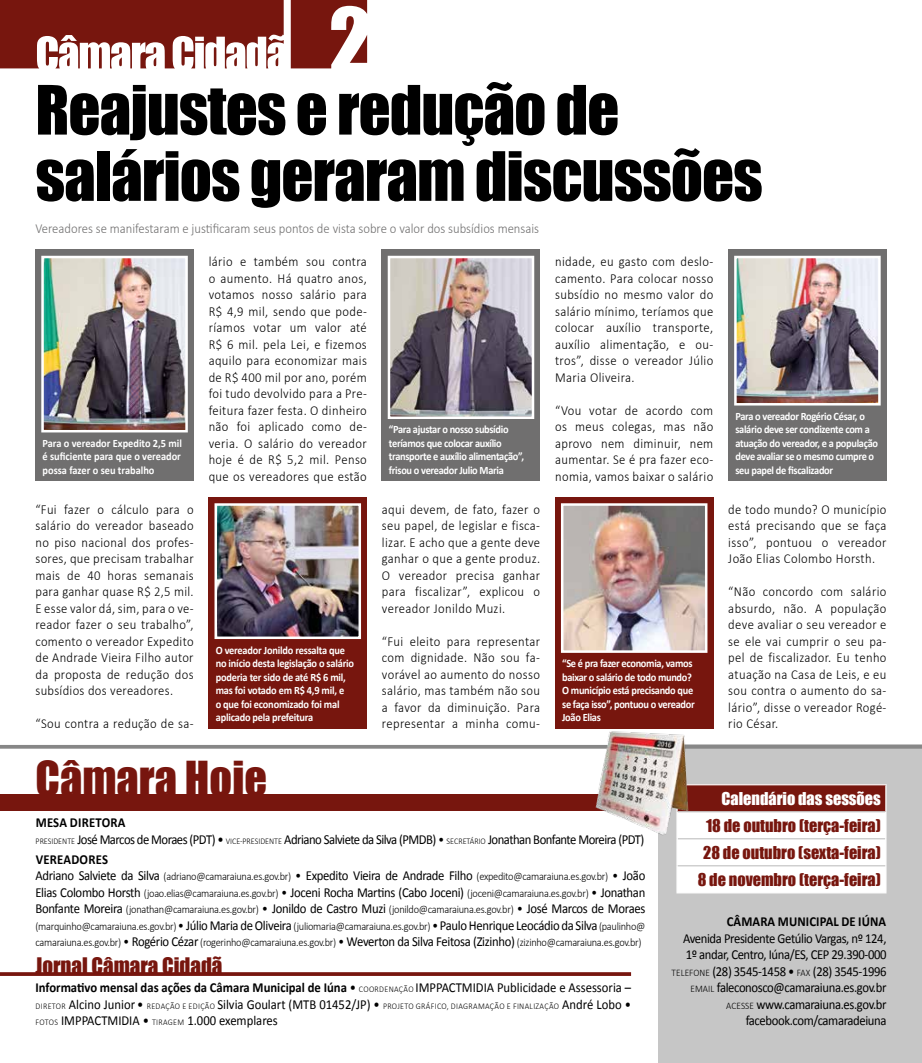
<style>
.page{position:relative;width:922px;height:1063px;background:#fff}
.page>*{position:absolute;margin:0;border:0;box-sizing:border-box;transform-origin:0 0}
.t1{font:62.75px/66.2px "Impact";letter-spacing:-.015em;color:#000}
.t2{font:44.25px "Impact";color:#77160e}
.t3{font:21px "Impact";color:#77160e}
.t4{font:16.25px/27px "Impact";color:#77160e;text-align:center}
.t5{font:16.25px "Impact";color:#fff}
.t6{font:300 13.75px/16.5px "Calibri";letter-spacing:.03em;color:#000;text-align:justify;scale:.92 1}
.t7{font:13.75px/16.5px "Calibri";letter-spacing:-.03em;color:#000;scale:.92 1}
.t8{font:700 13.75px "Calibri";color:#000;scale:.92 1}
.t9{font:13.75px "Calibri";color:#000;scale:.92 1}
.t10{font:300 13.75px "Calibri";color:#706f6f;scale:.92 1}
.t11{font:300 11.25px/16.5px "Calibri";letter-spacing:-.025em;color:#000;text-align:justify;scale:.92 1}
.t12{font:700 11.25px/13.5px "Calibri";letter-spacing:-.03em;color:#fff;scale:.92 1}
.t13{font:300 10px "Calibri";color:#000;scale:.92 1}
.t14{font:300 8.75px "Calibri";letter-spacing:.04em;color:#000;scale:.92 1}
.s1{font-weight:700}
.s2{font-weight:300;font-size:8.75px}
.s3{font-weight:300}
.s4{font-weight:400;font-size:13.75px}
.s5{font-size:13.75px}
.s6{font-weight:400}
.s7{font-weight:300;font-size:10px}
</style>
<div class="page">
<div style="left:35px;top:250px;width:159px;height:231px;background:#706f6f"></div>
<div style="left:382px;top:250px;width:158px;height:231px;background:#706f6f"></div>
<div style="left:728px;top:250px;width:158px;height:231px;background:#706f6f"></div>
<div style="left:555px;top:497px;width:158px;height:231px;background:#77160e"></div>
<div style="left:209px;top:497px;width:158px;height:231px;background:#77160e"></div>
<div style="left:658px;top:745px;width:263px;height:318px;background:#c6c6c6"></div>
<div style="left:0;top:794px;width:631px;height:17px;background:#77160e"></div>
<svg style="left:0;top:745px;width:921px;height:4px;background:#8e8e8e"></svg>
<svg style="left:0;top:972px;width:631px;height:4px;background:#7f231c"></svg>
<hr style="left:676px;top:784px;width:210px;height:1px;background:#fff">
<svg style="left:676px;top:785px;width:210px;height:107px;background:#ddc7c5"></svg>
<hr style="left:676px;top:892px;width:210px;height:1px;background:#fff">
<hr style="left:677px;top:865px;width:208px;height:1px;background:#c6c6c6">
<img style="left:587px;top:731px;width:107px;height:106px">
<svg style="left:0;top:0;width:368px;height:69px"></svg>
<img style="left:44px;top:259px;width:141px;height:170px">
<div style="left:41px;top:256px;width:147px;height:176px;border:2px solid #fff"></div>
<img style="left:217px;top:506px;width:141px;height:130px">
<div style="left:214px;top:503px;width:147px;height:136px;border:2px solid #fff"></div>
<img style="left:390px;top:259px;width:141px;height:157px">
<div style="left:387px;top:256px;width:147px;height:163px;border:2px solid #fff"></div>
<img style="left:564px;top:506px;width:140px;height:144px">
<div style="left:561px;top:503px;width:146px;height:150px;border:2px solid #fff"></div>
<img style="left:737px;top:259px;width:140px;height:144px">
<div style="left:734px;top:256px;width:146px;height:150px;border:2px solid #fff"></div>
<h1 class="t1" style="left:35px;top:75px;width:728px">Reajustes e redução de salários geraram discussões</h1>
<p class="t10" style="left:35px;top:220px;width:549px">Vereadores se manifestaram e justificaram seus pontos de vista sobre o valor dos subsídios mensais</p>
<p class="t12" style="left:43px;top:436px;width:153px;text-align:justify">Para o vereador Expedito 2,5 mil é suficiente para que o vereador possa fazer o seu trabalho</p>
<p class="t6" style="left:35px;top:501px;width:173px">“Fui fazer o cálculo para o salário do vereador baseado no piso nacional dos profes&shy;sores, que precisam trabalhar mais de 40 horas semanais para ganhar quase R$ 2,5 mil.<br>E esse valor dá, sim, para o ve&shy;reador fazer o seu trabalho”, comento o vereador Expedito de Andrade Vieira Filho autor da proposta de redução dos subsídios dos vereadores.</p>
<p class="t6" style="left:35px;top:715px;width:173px">“Sou contra a redução de sa-</p>
<p class="t6" style="left:209px;top:253px;width:173px">lário e também sou contra o aumento. Há quatro anos, votamos nosso salário para R$ 4,9 mil, sendo que pode&shy;ríamos votar um valor até R$ 6 mil. pela Lei, e fizemos aquilo para economizar mais de R$ 400 mil por ano, porém foi tudo devolvido para a Pre&shy;feitura fazer festa. O dinheiro não foi aplicado como de&shy;veria. O salário do vereador hoje é de R$ 5,2 mil. Penso que os vereadores que estão</p>
<p class="t12" style="left:216px;top:643px;width:152px">O vereador Jonildo ressalta que no início desta legislação o salário poderia ter sido de até R$ 6 mil, mas foi votado em R$ 4,9 mil, e<br>o que foi economizado foi mal aplicado pela prefeitura</p>
<p class="t12" style="left:389px;top:423px;width:148px">“Para ajustar o nosso subsídio teríamos que colocar auxílio transporte e auxílio alimentação”, frisou o vereador Julio Maria</p>
<p class="t6" style="left:382px;top:501px;width:173px">aqui devem, de fato, fazer o seu papel, de legislar e fisca&shy;lizar. E acho que a gente deve ganhar o que a gente produz.<br>O vereador precisa ganhar para fiscalizar”, explicou o vereador Jonildo Muzi.</p>
<p class="t6" style="left:382px;top:633px;width:173px">“Fui eleito para representar com dignidade. Não sou fa&shy;vorável ao aumento do nosso salário, mas também não sou a favor da diminuição. Para representar a minha comu-</p>
<p class="t6" style="left:555px;top:253px;width:173px">nidade, eu gasto com deslo&shy;camento. Para colocar nosso subsídio no mesmo valor do salário mínimo, teríamos que colocar auxílio transporte, auxílio alimentação, e ou&shy;tros”, disse o vereador Júlio Maria Oliveira.</p>
<p class="t6" style="left:555px;top:402px;width:173px">“Vou votar de acordo com os meus colegas, mas não aprovo nem diminuir, nem aumentar. Se é pra fazer eco&shy;nomia, vamos baixar o salário</p>
<p class="t12" style="left:562px;top:657px;width:145px">“Se é pra fazer economia, vamos baixar o salário de todo mundo?<br>O município está precisando que se faça isso”, pontuou o vereador<br>João Elias</p>
<p class="t12" style="left:735px;top:409px;width:156px">Para o vereador Rogério César, o salário deve ser condizente com a atuação do vereador, e a população deve avaliar se o mesmo cumpre o seu papel de fiscalizador</p>
<p class="t6" style="left:728px;top:501px;width:173px">de todo mundo? O município está precisando que se faça isso”, pontuou o vereador João Elias Colombo Horsth.</p>
<p class="t6" style="left:728px;top:583px;width:173px">“Não concordo com salário absurdo, não. A população deve avaliar o seu vereador e se ele vai cumprir o seu pa&shy;pel de fiscalizador. Eu tenho atuação na Casa de Leis, e eu sou contra o aumento do sa&shy;lário”, disse o vereador Rogé&shy;rio César.</p>
<h2 class="t2" style="left:35px;top:745px;width:233px">Câmara Hoje</h2>
<p class="t7" style="left:36px;top:815px;width:452px"><span class="s1">Mesa Diretora<br></span><span class="s2">Pres ide nte</span> José Marcos de Moraes (PDT) • <span class="s2">Vice-Preside nte</span> Adriano Salviete da Silva (PMDB) <span class="s3">•</span> <span class="s2">Secre</span></p>
<p class="t7" style="left:466px;top:831px;width:195px"><span class="s2">tár io</span> Jonathan Bonfante Moreira (PDT)</p>
<p class="t8" style="left:36px;top:851px;width:17px">VEREA</p>
<p class="t8" style="left:71px;top:851px;width:18px">DORES</p>
<p class="t11" style="left:35px;top:868px;width:664px"><span class="s4">Adriano Salviete da Silva</span> (adriano@camaraiuna.es.gov.br) <span class="s5">•</span> <span class="s4">Expedito Vieira de Andrade Filho</span> (expedito@camaraiuna.es.gov.br) <span class="s5">•</span> <span class="s4">João Elias Colombo Horsth</span> (joao.elias@camaraiuna.es.gov.br) <span class="s5">•</span> <span class="s4">Joceni Rocha Martins (Cabo Joceni)</span> (joceni@camaraiuna.es.gov.br) <span class="s5">•</span> <span class="s4">Jonathan Bonfante Moreira</span> (jonathan@camaraiuna.es.gov.br) <span class="s5">•</span> <span class="s4">Jonildo de Castro Muzi</span> (jonildo@camaraiuna.es.gov.br) <span class="s5">•</span> <span class="s4">José Marcos de Moraes </span>(marquinho@camaraiuna.es.gov.br) <span class="s5">•</span> <span class="s4">Júlio Maria de Oliveira</span> (juliomaria@camaraiuna.es.gov.br) <span class="s5">•</span><span class="s4">Paulo Henrique Leocádio da Silva</span> (paulinho@ camaraiuna.es.gov.br) <span class="s5">•</span> <span class="s4">Rogério Cézar</span> (rogerinho@camaraiuna.es.gov.br) <span class="s5">•</span> <span class="s4">Weverton da Silva Feitosa (Zizinho)</span> (zizinho@camaraiuna.es.gov.br)</p>
<h3 class="t3" style="left:35px;top:950px;width:188px">Jornal Câmara Cidadã</h3>
<p class="t8" style="left:35px;top:979px;width:648px">Informativo mensal das ações da Câmara Municipal de Iúna <span class="s6">•</span> <span class="s2">Coor de nação</span> <span class="s6">IMPPACTMIDIA Publicidade e Assessoria –</span></p>
<p class="t14" style="left:36px;top:1001px;width:14px">Diretor</p>
<p class="t9" style="left:69px;top:996px;width:352px">Alcino Junior • <span class="s2">Re dação e Edição</span> Silvia Goulart (MTB 01452/JP) • <span class="s2">Proje</span></p>
<p class="t14" style="left:404px;top:1001px;width:66px">to Gráfico, Diagrama</p>
<p class="t14" style="left:490px;top:1001px;width:155px">ção e Finalização <span class="s4">André Lobo •</span></p>
<p class="t9" style="left:36px;top:1012px;width:140px"><span class="s2">Fotos</span> IMPPACTMIDIA • <span class="s2">Tiragem</span></p>
<p class="t9" style="left:187px;top:1012px;width:100px">1.000 exemplares</p>
<p class="t5" style="left:721px;top:786px;width:161px">Calendário das sessões</p>
<p class="t4" style="left:697px;top:811px;width:185px">18 de outubro (terça-feira)<br>28 de outubro (sexta-feira)<br>8 de novembro (terça-feira)</p>
<p class="t8" style="left:726px;top:913px;width:175px">Câmara Municipal de Iúna</p>
<p class="t7" style="left:682px;top:930px;width:223px">Avenida Presidente Getúlio Vargas, nº 124,<br>1º andar, Centro, Iúna/ES, CEP 29.390-000</p>
<p class="t13" style="left:671px;top:966px;width:11px">Telefo</p>
<p class="t7" style="left:690px;top:963px;width:214px;text-align:right"><span class="s7">ne</span> (28) 3545-1458 • <span class="s7">FAX</span> (28) 3545-1996<br><span class="s7">ema il</span> faleconosco@camaraiuna.es.gov.br <span class="s7">Acesse</span> www.camaraiuna.es.gov.br facebook.com/camaradeiuna</p>
</div>
